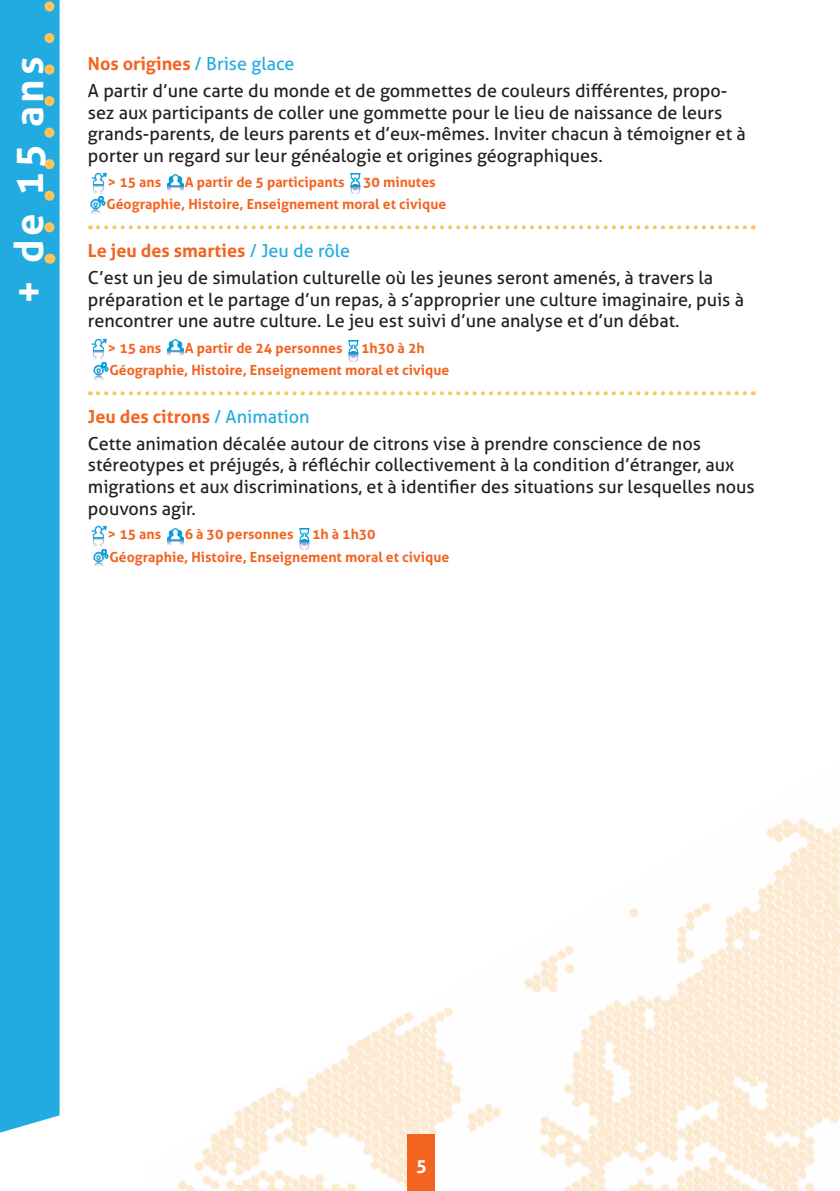
<style>
.page{position:relative;width:840px;height:1191px;background:#fff}
.page>*{position:absolute;margin:0;border:0;box-sizing:border-box;transform-origin:0 0}
.sous_titre_gras{font:700 40px "Aller";letter-spacing:.1em;color:#fff}
.texte_normal{font:18px/21.6px "Aller";color:#231f20}
.texte_normal-2{font:700 18px "Aller";color:#f36421}
.texte_normal-3{font:700 18px "Aller";color:#fff}
.texte_7_pts{font:700 14px "Aller";color:#f36421}
.s1{font-weight:400;color:#22abe0}
</style>
<div class="page">
<img style="left:766px;top:818px;width:73px;height:58px">
<img style="left:629px;top:876px;width:210px;height:59px">
<img style="left:524px;top:935px;width:315px;height:58px">
<img style="left:177px;top:993px;width:662px;height:198px">
<img style="left:199px;top:1038px;width:640px;height:153px">
<img style="left:224px;top:1082px;width:615px;height:109px">
<img style="left:250px;top:1127px;width:589px;height:64px">
<div style="left:0;top:0;width:60px;height:1132px;background:#22abe0"></div>
<svg style="left:44px;top:0;width:10px;height:227px;background:#59b1bd"></svg>
<div style="left:407px;top:1134px;width:28px;height:57px;background:#f36421"></div>
<svg style="left:98px;top:225px;width:655px;height:4px"></svg>
<svg style="left:98px;top:391px;width:655px;height:4px"></svg>
<img style="left:91px;top:172px;width:15px;height:21px">
<img style="left:167px;top:174px;width:16px;height:17px">
<img style="left:350px;top:173px;width:11px;height:21px">
<img style="left:90px;top:197px;width:16px;height:17px">
<img style="left:91px;top:338px;width:15px;height:21px">
<img style="left:167px;top:339px;width:16px;height:17px">
<img style="left:348px;top:340px;width:11px;height:21px">
<img style="left:93px;top:363px;width:16px;height:17px">
<img style="left:91px;top:525px;width:15px;height:21px">
<img style="left:167px;top:528px;width:16px;height:17px">
<img style="left:299px;top:528px;width:11px;height:21px">
<img style="left:93px;top:549px;width:16px;height:18px">
<p class="sous_titre_gras" style="left:4px;top:304px;width:249px;rotate:-90deg">+ de 15 ans</p>
<p class="texte_normal-2" style="left:88px;top:52px;width:208px">Nos origines <span class="s1">/ Brise glace</span></p>
<p class="texte_normal" style="left:88px;top:80px;width:658px">A partir d’une carte du monde et de gommettes de couleurs différentes, propo&shy;sez aux participants de coller une gommette pour le lieu de naissance de leurs grands-parents, de leurs parents et d’eux-mêmes. Inviter chacun à témoigner et à porter un regard sur leur généalogie et origines géographiques.</p>
<p class="texte_7_pts" style="left:108px;top:173px;width:55px">&gt; 15 ans</p>
<p class="texte_7_pts" style="left:185px;top:173px;width:161px">A partir de 5 participants</p>
<p class="texte_7_pts" style="left:363px;top:173px;width:74px">30 minutes</p>
<p class="texte_7_pts" style="left:106px;top:196px;width:341px">Géographie, Histoire, Enseignement moral et civique</p>
<p class="texte_normal-2" style="left:88px;top:239px;width:263px">Le jeu des smarties <span class="s1">/ Jeu de rôle</span></p>
<p class="texte_normal" style="left:88px;top:267px;width:657px">C’est un jeu de simulation culturelle où les jeunes seront amenés, à travers la préparation et le partage d’un repas, à s’approprier une culture imaginaire, puis à rencontrer une autre culture. Le jeu est suivi d’une analyse et d’un débat.</p>
<p class="texte_7_pts" style="left:108px;top:339px;width:55px">&gt; 15 ans</p>
<p class="texte_7_pts" style="left:185px;top:339px;width:159px">A partir de 24 personnes</p>
<p class="texte_7_pts" style="left:361px;top:339px;width:65px">1h30 à 2h</p>
<p class="texte_7_pts" style="left:109px;top:361px;width:341px">Géographie, Histoire, Enseignement moral et civique</p>
<p class="texte_normal-2" style="left:88px;top:405px;width:223px">Jeu des citrons <span class="s1">/ Animation</span></p>
<p class="texte_normal" style="left:88px;top:432px;width:668px">Cette animation décalée autour de citrons vise à prendre conscience de nos stéreotypes et préjugés, à réfléchir collectivement à la condition d’étranger, aux migrations et aux discriminations, et à identifier des situations sur lesquelles nous pouvons agir.</p>
<p class="texte_7_pts" style="left:108px;top:526px;width:55px">&gt; 15 ans</p>
<p class="texte_7_pts" style="left:185px;top:526px;width:110px">6 à 30 personnes</p>
<p class="texte_7_pts" style="left:312px;top:526px;width:65px">1h à 1h30</p>
<p class="texte_7_pts" style="left:109px;top:548px;width:341px">Géographie, Histoire, Enseignement moral et civique</p>
<p class="texte_normal-3" style="left:416px;top:1154px;width:12px">5</p>
</div>
